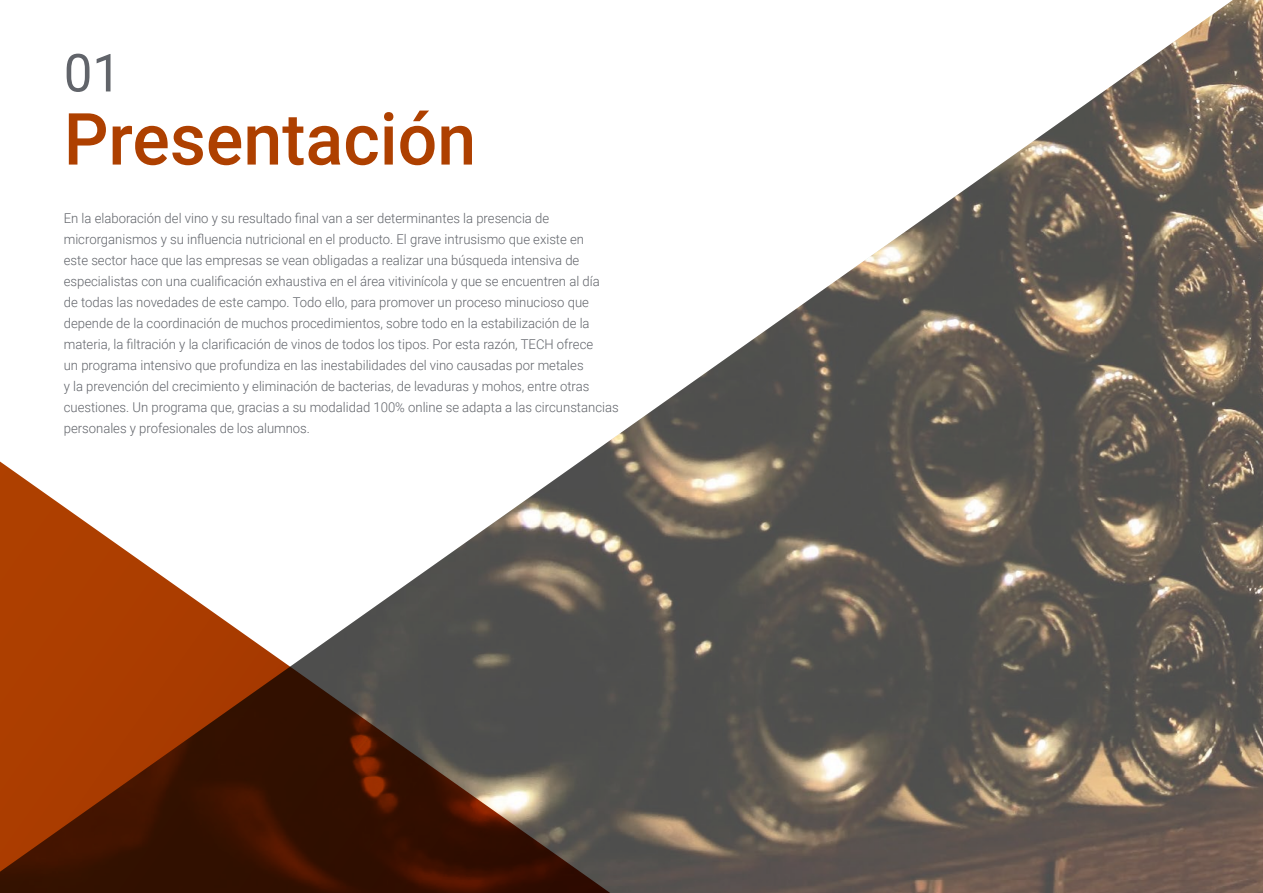
<style>
.page{position:relative;width:1263px;height:893px;background:#fff}
.page>*{position:absolute;margin:0;border:0;box-sizing:border-box;transform-origin:0 0}
.t1{font:500 72px "Roboto";color:#ae4000}
.t2{font:52.5px "Roboto";color:#61646a}
.t3{font:300 13.5px/21px "Roboto";color:#61646a}
</style>
<div class="page">
<img style="left:602px;top:0;width:661px;height:893px">
<svg style="left:0;top:446px;width:640px;height:447px"></svg>
<h2 class="t2" style="left:64px;top:36px;width:59px">01</h2>
<h1 class="t1" style="left:64px;top:89px;width:414px">Presentación</h1>
<p class="t3" style="left:64px;top:207px;width:556px">En la elaboración del vino y su resultado final van a ser determinantes la presencia de microrganismos y su influencia nutricional en el producto. El grave intrusismo que existe en<br>este sector hace que las empresas se vean obligadas a realizar una búsqueda intensiva de especialistas con una cualificación exhaustiva en el área vitivinícola y que se encuentren al día<br>de todas las novedades de este campo. Todo ello, para promover un proceso minucioso que depende de la coordinación de muchos procedimientos, sobre todo en la estabilización de la materia, la filtración y la clarificación de vinos de todos los tipos. Por esta razón, TECH ofrece<br>un programa intensivo que profundiza en las inestabilidades del vino causadas por metales<br>y la prevención del crecimiento y eliminación de bacterias, de levaduras y mohos, entre otras cuestiones. Un programa que, gracias a su modalidad 100% online se adapta a las circunstancias personales y profesionales de los alumnos.</p>
</div>
